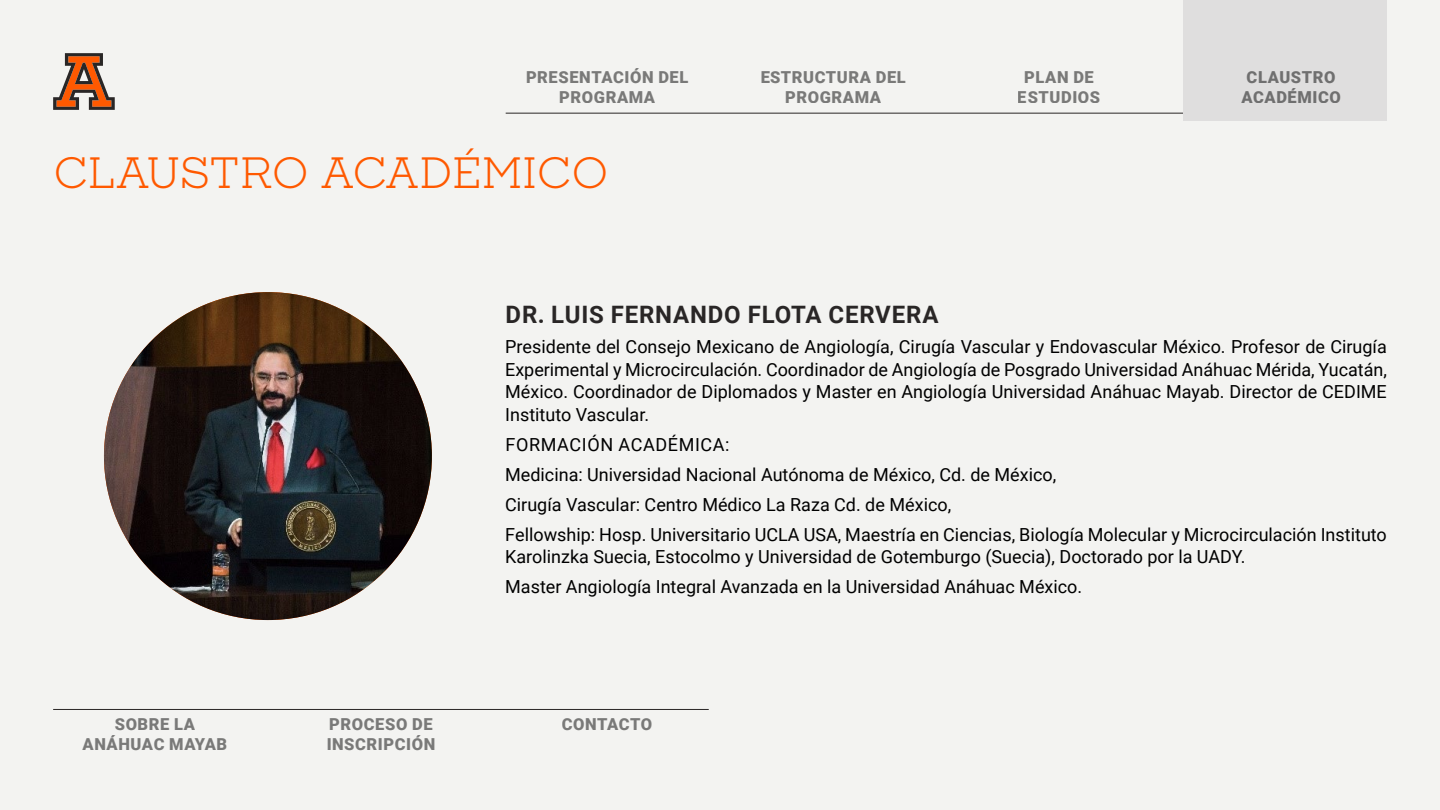
<style>
.page{position:relative;width:1440px;height:810px;background:#f3f3f1}
.page>*{position:absolute;margin:0;border:0;box-sizing:border-box;transform-origin:0 0}
.t1{font:42px "Sharp Slab";letter-spacing:-.015em;color:#ff5900}
.t2{font:700 24px "Roboto";letter-spacing:.035em;color:#292626}
.t3{font:18px/30px "Roboto";color:#000}
.t4{font:900 16.5px/19.8px "Roboto";letter-spacing:.035em;color:#000;text-align:center}
</style>
<div class="page">
<hr style="left:506px;top:113px;width:881px;height:1px;background:#292626">
<hr style="left:53px;top:709px;width:656px;height:1px;background:#292626">
<div style="left:1183px;top:0;width:204px;height:121px;background:#dfdede"></div>
<img style="left:104px;top:292px;width:328px;height:328px;border-radius:164px">
<svg style="left:53px;top:53px;width:62px;height:57px"></svg>
<p class="t4" style="left:526px;top:66px;width:164px">PRESENTACIÓN DEL<br>PROGRAMA</p>
<h1 class="t1" style="left:53px;top:144px;width:557px">CLAUSTRO ACADÉMICO</h1>
<p class="t4" style="left:760px;top:66px;width:147px">ESTRUCTURA DEL<br>PROGRAMA</p>
<p class="t4" style="left:1018px;top:66px;width:84px">PLAN DE<br>ESTUDIOS</p>
<p class="t4" style="left:1241px;top:66px;width:101px">CLAUSTRO<br>ACADÉMICO</p>
<p class="t4" style="left:83px;top:714px;width:146px">SOBRE LA<br>ANÁHUAC MAYAB</p>
<p class="t4" style="left:327px;top:714px;width:110px;text-align:left">PROCESO DE<br>INSCRIPCIÓN</p>
<h2 class="t2" style="left:506px;top:298px;width:434px">DR. LUIS FERNANDO FLOTA CERVERA</h2>
<p class="t3" style="left:505px;top:335px;width:883px;line-height:22.5px;text-align:justify">Presidente del Consejo Mexicano de Angiología, Cirugía Vascular y Endovascular México. Profesor de Cirugía Experimental y Microcirculación. Coordinador de Angiología de Posgrado Universidad Anáhuac Mérida, Yucatán, México. Coordinador de Diplomados y Master en Angiología Universidad Anáhuac Mayab. Director de CEDIME Instituto Vascular.</p>
<p class="t3" style="left:505px;top:429px;width:883px">FORMACIÓN ACADÉMICA:<br>Medicina: Universidad Nacional Autónoma de México, Cd. de México,<br>Cirugía Vascular: Centro Médico La Raza Cd. de México,<br>Fellowship: Hosp. Universitario UCLA USA, Maestría en Ciencias, Biología Molecular y Microcirculación Instituto</p>
<p class="t3" style="left:505px;top:541px;width:742px">Karolinzka Suecia, Estocolmo y Universidad de Gotemburgo (Suecia), Doctorado por la UADY.<br>Master Angiología Integral Avanzada en la Universidad Anáhuac México.</p>
<p class="t4" style="left:562px;top:714px;width:92px">CONTACTO</p>
</div>
